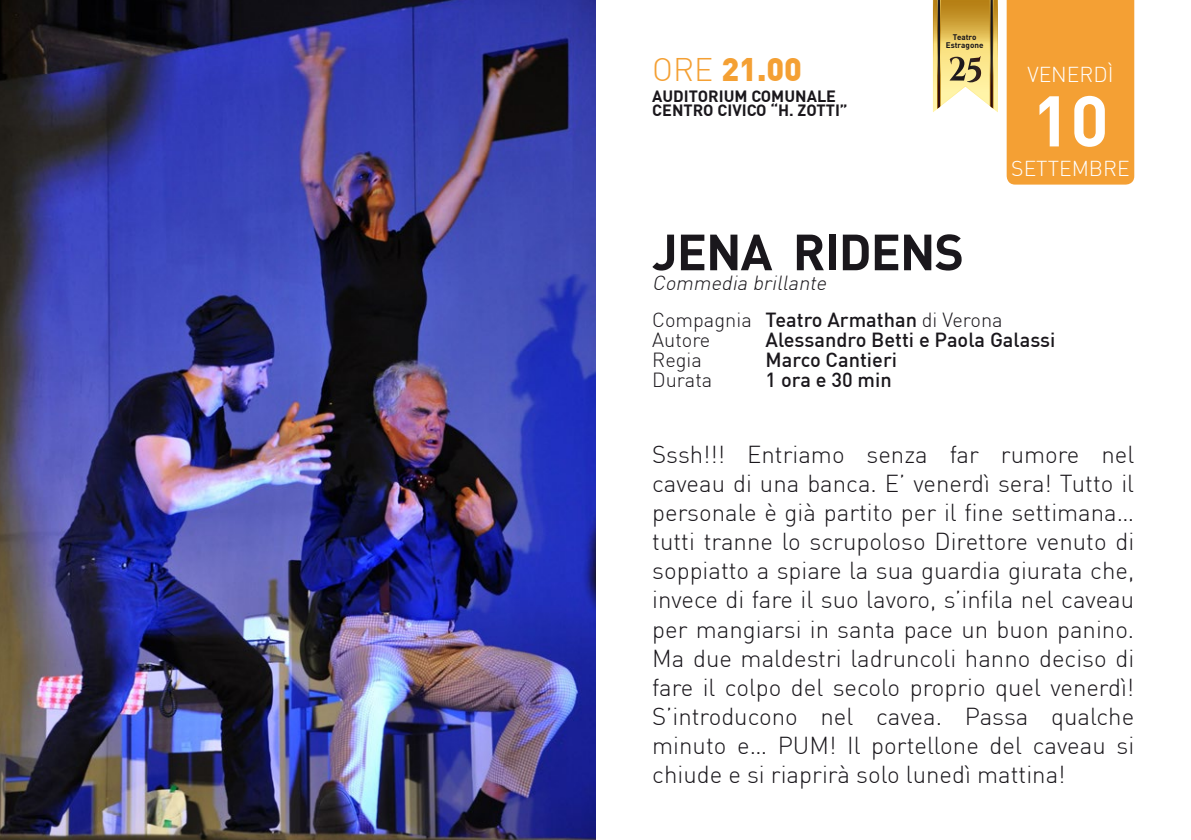
<style>
.page{position:relative;width:1191px;height:840px;background:#fff}
.page>*{position:absolute;margin:0;border:0;box-sizing:border-box;transform-origin:0 0}
.t1{font:700 70.4px "DIN Pro";color:#fff}
.t2{font:700 50px "DIN Pro";letter-spacing:-.02em;color:#1a171c}
.t3{font:900 32px "DIN Pro";color:#f4a034}
.t4{font:300 24px/29.2px "DIN Pro";color:#1a171c;text-align:justify}
.t5{font:300 21.2px "DIN Pro";color:#fff}
.t6{font:500 20px "DIN Pro";color:#1a171c}
.t7{font:italic 300 20px/37px "DIN Pro";color:#1a171c}
.t8{font:300 20px "DIN Pro";color:#1a171c}
.t9{font:700 16px/14px "DIN Pro";color:#1a171c}
.t10{font:700 8px/8px "DIN Pro";color:#1a171c;text-align:center}
.s1{font-weight:300}
.s2{font-style:normal}
.s3{font-weight:500;font-style:normal}
</style>
<div class="page">
<img style="left:0;top:0;width:595px;height:839px">
<svg style="left:933px;top:0;width:64px;height:112px;background:#d2b96e"></svg>
<div style="left:1006px;top:0;width:128px;height:184px;background:#f4a034"></div>
<h3 class="t3" style="left:652px;top:48px;width:151px"><span class="s1">ORE</span> 21.00</h3>
<p class="t9" style="left:652px;top:89px;width:197px">AUDITORIUM COMUNALE<br>CENTRO CIVICO “H. ZOTTI”</p>
<p class="t10" style="left:946px;top:33px;width:39px">Teatro<br>Estragone</p>
<p class="t5" style="left:1027px;top:61px;width:88px">VENERDÌ</p>
<h1 class="t1" style="left:1032px;top:74px;width:78px">10</h1>
<p class="t5" style="left:1011px;top:155px;width:120px">SETTEMBRE</p>
<h2 class="t2" style="left:652px;top:219px;width:313px">JENA RIDENS</h2>
<p class="t7" style="left:652px;top:264px;width:352px">Commedia brillante<br><span class="s2">Compagnia</span> <span class="s3">Teatro Armathan</span> <span class="s2">di Verona</span></p>
<p class="t8" style="left:652px;top:327px;width:60px">Autore</p>
<p class="t6" style="left:765px;top:327px;width:291px">Alessandro Betti e Paola Galassi</p>
<p class="t8" style="left:652px;top:347px;width:51px">Regia</p>
<p class="t6" style="left:765px;top:347px;width:133px">Marco Cantieri</p>
<p class="t8" style="left:652px;top:367px;width:62px">Durata</p>
<p class="t6" style="left:765px;top:367px;width:128px">1 ora e 30 min</p>
<p class="t4" style="left:652px;top:438px;width:483px">Sssh!!! Entriamo senza far rumore nel caveau di una banca. E’ venerdì sera! Tutto il personale è già partito per il fine settimana… tutti tranne lo scrupoloso Direttore venuto di soppiatto a spiare la sua guardia giurata che, invece di fare il suo lavoro, s’infila nel caveau per mangiarsi in santa pace un buon panino.<br>Ma due maldestri ladruncoli hanno deciso di fare il colpo del secolo proprio quel venerdì!<br>S’introducono nel cavea. Passa qualche minuto e… PUM! Il portellone del caveau si chiude e si riaprirà solo lunedì mattina!</p>
</div>
